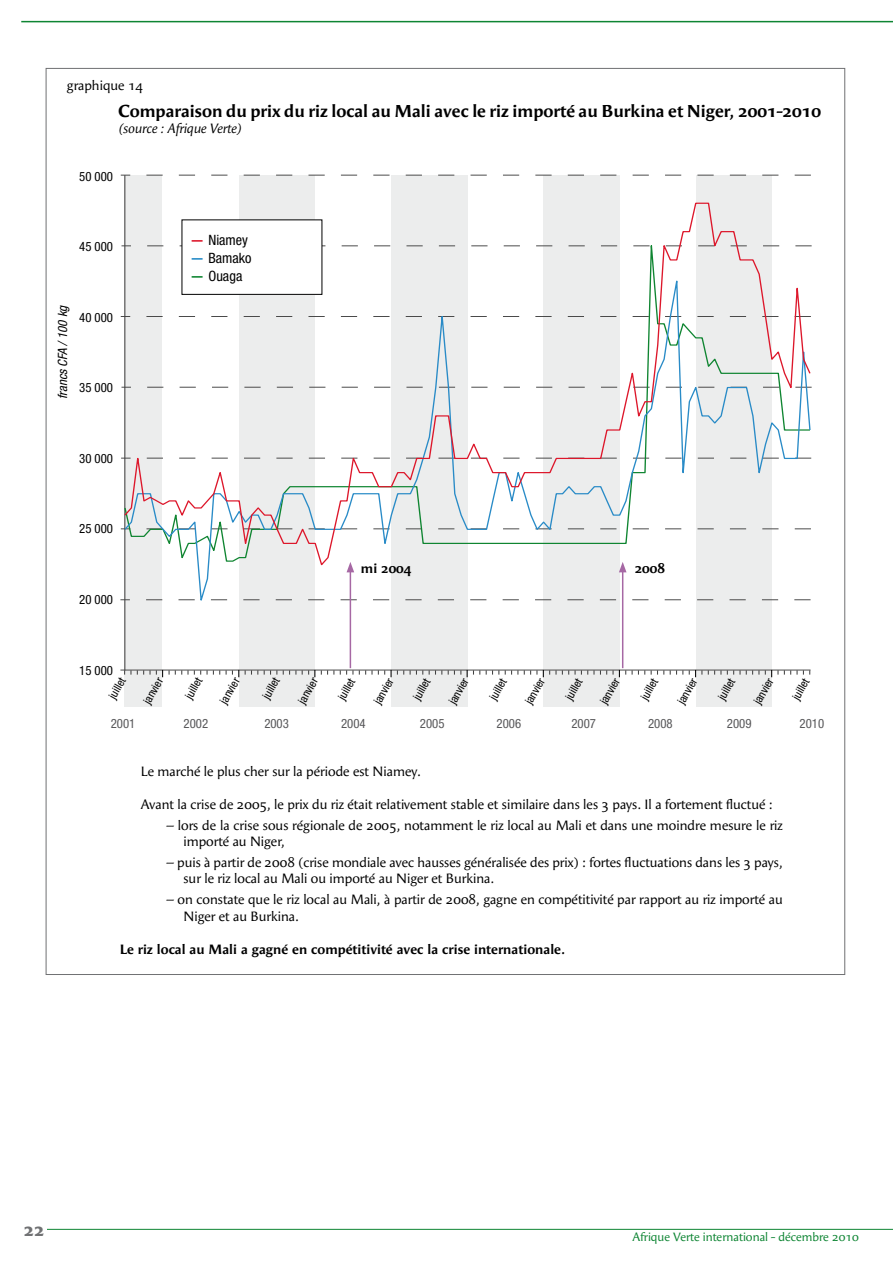
<style>
.page{position:relative;width:893px;height:1263px;background:#fff}
.page>*{position:absolute;margin:0;border:0;box-sizing:border-box;transform-origin:0 0}
.t1{font:900 18px "Angie Sans";color:#707173}
.t2{font:700 17.25px "Angie Sans";color:#000}
.t3{font:condensed 14.25px "Helvetica Neue";color:#000}
.t4{font:13.5px/16.5px "Angie Sans";color:#000}
.t5{font:700 13.5px "Angie Sans";color:#000}
.t6{font:italic 13.5px "Angie Sans";color:#000}
.t7{font:condensed 12.9px "Helvetica Neue";color:#000}
.t8{font:condensed 12.9px "Helvetica Neue";color:#58585a}
.t9{font:italic condensed 12.9px "Helvetica Neue";color:#000}
.t10{font:12px "Angie Sans";color:#0e8533}
.t11{font:condensed 11.4px "Helvetica Neue";color:#000}
.s1{font-family:"Helvetica";font-weight:700;font-stretch:normal;color:#dd172b}
.s2{font-family:"Helvetica";font-weight:700;font-stretch:normal;color:#268bc7}
.s3{font-family:"Helvetica";font-weight:700;font-stretch:normal;color:#0f8532}
</style>
<div class="page">
<hr style="left:21px;top:21px;width:872px;height:1px;background:#0e8533">
<hr style="left:21px;top:1229px;width:872px;height:1px;background:#0e8533">
<div style="left:21px;top:1216px;width:26px;height:25px;background:#fff"></div>
<div style="left:125px;top:175px;width:37px;height:532px;background:#eceded"></div>
<div style="left:240px;top:175px;width:75px;height:532px;background:#eceded"></div>
<div style="left:391px;top:175px;width:77px;height:532px;background:#eceded"></div>
<div style="left:543px;top:175px;width:77px;height:532px;background:#eceded"></div>
<div style="left:696px;top:175px;width:76px;height:532px;background:#eceded"></div>
<hr style="left:120px;top:670px;width:690px;height:1px;background:#424242">
<hr style="left:125px;top:175px;width:1px;height:495px;background:#424242">
<svg style="left:131px;top:670px;width:13px;height:5px"></svg>
<svg style="left:150px;top:670px;width:13px;height:7px"></svg>
<svg style="left:169px;top:670px;width:13px;height:5px"></svg>
<svg style="left:188px;top:670px;width:13px;height:5px"></svg>
<svg style="left:207px;top:670px;width:13px;height:5px"></svg>
<svg style="left:226px;top:670px;width:7px;height:5px"></svg>
<svg style="left:239px;top:670px;width:13px;height:7px"></svg>
<svg style="left:258px;top:670px;width:13px;height:5px"></svg>
<svg style="left:277px;top:670px;width:13px;height:5px"></svg>
<svg style="left:296px;top:670px;width:13px;height:5px"></svg>
<svg style="left:315px;top:670px;width:13px;height:7px"></svg>
<svg style="left:334px;top:670px;width:13px;height:5px"></svg>
<svg style="left:353px;top:670px;width:13px;height:5px"></svg>
<svg style="left:372px;top:670px;width:13px;height:5px"></svg>
<svg style="left:391px;top:670px;width:13px;height:7px"></svg>
<svg style="left:410px;top:670px;width:7px;height:5px"></svg>
<svg style="left:423px;top:670px;width:13px;height:5px"></svg>
<svg style="left:442px;top:670px;width:13px;height:5px"></svg>
<svg style="left:461px;top:670px;width:13px;height:7px"></svg>
<svg style="left:480px;top:670px;width:13px;height:5px"></svg>
<svg style="left:499px;top:670px;width:13px;height:5px"></svg>
<svg style="left:518px;top:670px;width:13px;height:5px"></svg>
<svg style="left:537px;top:670px;width:13px;height:7px"></svg>
<svg style="left:556px;top:670px;width:13px;height:5px"></svg>
<svg style="left:575px;top:670px;width:13px;height:5px"></svg>
<svg style="left:594px;top:670px;width:13px;height:5px"></svg>
<svg style="left:613px;top:670px;width:13px;height:7px"></svg>
<svg style="left:632px;top:670px;width:13px;height:5px"></svg>
<svg style="left:651px;top:670px;width:7px;height:5px"></svg>
<svg style="left:664px;top:670px;width:13px;height:5px"></svg>
<svg style="left:683px;top:670px;width:13px;height:7px"></svg>
<svg style="left:702px;top:670px;width:13px;height:5px"></svg>
<svg style="left:721px;top:670px;width:13px;height:5px"></svg>
<svg style="left:740px;top:670px;width:13px;height:5px"></svg>
<svg style="left:759px;top:670px;width:13px;height:7px"></svg>
<svg style="left:778px;top:670px;width:13px;height:5px"></svg>
<svg style="left:797px;top:670px;width:13px;height:5px"></svg>
<svg style="left:121px;top:175px;width:690px;height:1px"></svg>
<svg style="left:123px;top:567px;width:688px;height:40px"></svg>
<svg style="left:123px;top:202px;width:689px;height:365px"></svg>
<div style="left:182px;top:220px;width:140px;height:74px;background:#fff"></div>
<div style="left:182px;top:220px;width:140px;height:75px;border:1px solid #000"></div>
<hr style="left:350px;top:570px;width:1px;height:98px;background:#a668a4">
<svg style="left:347px;top:562px;width:7px;height:10px"></svg>
<hr style="left:622px;top:570px;width:1px;height:98px;background:#a668a4">
<svg style="left:619px;top:562px;width:7px;height:10px"></svg>
<p class="t4" style="left:67px;top:77px;width:78px">graphique 14</p>
<p class="t2" style="left:118px;top:102px;width:705px">Comparaison du prix du riz local au Mali avec le riz importé au Burkina et Niger, 2001-2010</p>
<p class="t6" style="left:118px;top:122px;width:125px">(source : Afrique Verte)</p>
<p class="t7" style="left:79px;top:169px;width:35px">50 000</p>
<p class="t7" style="left:79px;top:239px;width:35px">45 000</p>
<p class="t9" style="left:55px;top:399px;width:96px;rotate:-90deg">francs CFA / 100 kg</p>
<p class="t7" style="left:79px;top:310px;width:35px">40 000</p>
<p class="t7" style="left:79px;top:380px;width:35px">35 000</p>
<p class="t7" style="left:79px;top:451px;width:35px">30 000</p>
<p class="t7" style="left:79px;top:521px;width:35px">25 000</p>
<p class="t7" style="left:79px;top:592px;width:35px">20 000</p>
<p class="t3" style="left:190px;top:231px;width:59px"><span class="s1">—</span> Niamey</p>
<p class="t3" style="left:190px;top:249px;width:63px"><span class="s2">—</span> Bamako</p>
<p class="t3" style="left:190px;top:267px;width:54px"><span class="s3">—</span> Ouaga</p>
<p class="t5" style="left:361px;top:561px;width:52px">mi 2004</p>
<p class="t5" style="left:635px;top:561px;width:32px">2008</p>
<p class="t7" style="left:79px;top:662px;width:35px">15 000</p>
<p class="t11" style="left:217px;top:699px;width:30px;rotate:-60deg">janvier</p>
<p class="t11" style="left:260px;top:695px;width:24px;rotate:-60deg">juillet</p>
<p class="t11" style="left:295px;top:699px;width:30px;rotate:-60deg">janvier</p>
<p class="t11" style="left:140px;top:699px;width:30px;rotate:-60deg">janvier</p>
<p class="t11" style="left:182px;top:695px;width:24px;rotate:-60deg">juillet</p>
<p class="t11" style="left:106px;top:695px;width:24px;rotate:-60deg">juillet</p>
<p class="t11" style="left:335px;top:695px;width:24px;rotate:-60deg">juillet</p>
<p class="t11" style="left:371px;top:700px;width:30px;rotate:-60deg">janvier</p>
<p class="t11" style="left:410px;top:695px;width:24px;rotate:-60deg">juillet</p>
<p class="t11" style="left:446px;top:700px;width:30px;rotate:-60deg">janvier</p>
<p class="t11" style="left:487px;top:695px;width:24px;rotate:-60deg">juillet</p>
<p class="t11" style="left:522px;top:700px;width:30px;rotate:-60deg">janvier</p>
<p class="t11" style="left:563px;top:695px;width:24px;rotate:-60deg">juillet</p>
<p class="t11" style="left:597px;top:700px;width:30px;rotate:-60deg">janvier</p>
<p class="t11" style="left:638px;top:695px;width:24px;rotate:-60deg">juillet</p>
<p class="t11" style="left:675px;top:700px;width:30px;rotate:-60deg">janvier</p>
<p class="t11" style="left:715px;top:695px;width:24px;rotate:-60deg">juillet</p>
<p class="t11" style="left:751px;top:700px;width:30px;rotate:-60deg">janvier</p>
<p class="t11" style="left:789px;top:695px;width:24px;rotate:-60deg">juillet</p>
<p class="t8" style="left:111px;top:716px;width:26px">2001</p>
<p class="t8" style="left:184px;top:716px;width:26px">2002</p>
<p class="t8" style="left:264px;top:716px;width:26px">2003</p>
<p class="t8" style="left:341px;top:716px;width:26px">2004</p>
<p class="t8" style="left:420px;top:716px;width:26px">2005</p>
<p class="t8" style="left:497px;top:716px;width:26px">2006</p>
<p class="t8" style="left:571px;top:716px;width:26px">2007</p>
<p class="t8" style="left:648px;top:716px;width:26px">2008</p>
<p class="t8" style="left:727px;top:716px;width:26px">2009</p>
<p class="t8" style="left:800px;top:716px;width:26px">2010</p>
<p class="t4" style="left:141px;top:763px;width:281px">Le marché le plus cher sur la période est Niamey.</p>
<p class="t4" style="left:141px;top:796px;width:633px">Avant la crise de 2005, le prix du riz était relativement stable et similaire dans les 3 pays. I l a fortement fluctué :</p>
<p class="t4" style="left:183px;top:817px;width:601px;text-indent:-17px">– lors de la crise sous régionale de 2005, notamment le riz local au Mali et dans une moindre mesure le riz importé au Niger,</p>
<p class="t4" style="left:183px;top:854px;width:601px;text-indent:-17px">– puis à partir de 2008 (crise mondiale avec hausses généralisée des prix) : fortes fluctuations dans les 3 pays, sur le riz local au Mali ou importé au Niger et Burkina.</p>
<p class="t4" style="left:183px;top:892px;width:601px;text-indent:-17px">– on constate que le riz local au Mali, à partir de 2008, gagne en compétitivité par rapport au riz importé au<br>Niger et au Burkina.</p>
<p class="t5" style="left:120px;top:942px;width:447px">Le riz local au Mali a gagné en compétitivité avec la crise internationale.</p>
<h1 class="t1" style="left:24px;top:1220px;width:22px">22</h1>
<p class="t10" style="left:632px;top:1230px;width:228px">Afrique Verte international - décembre 2010</p>
</div>
